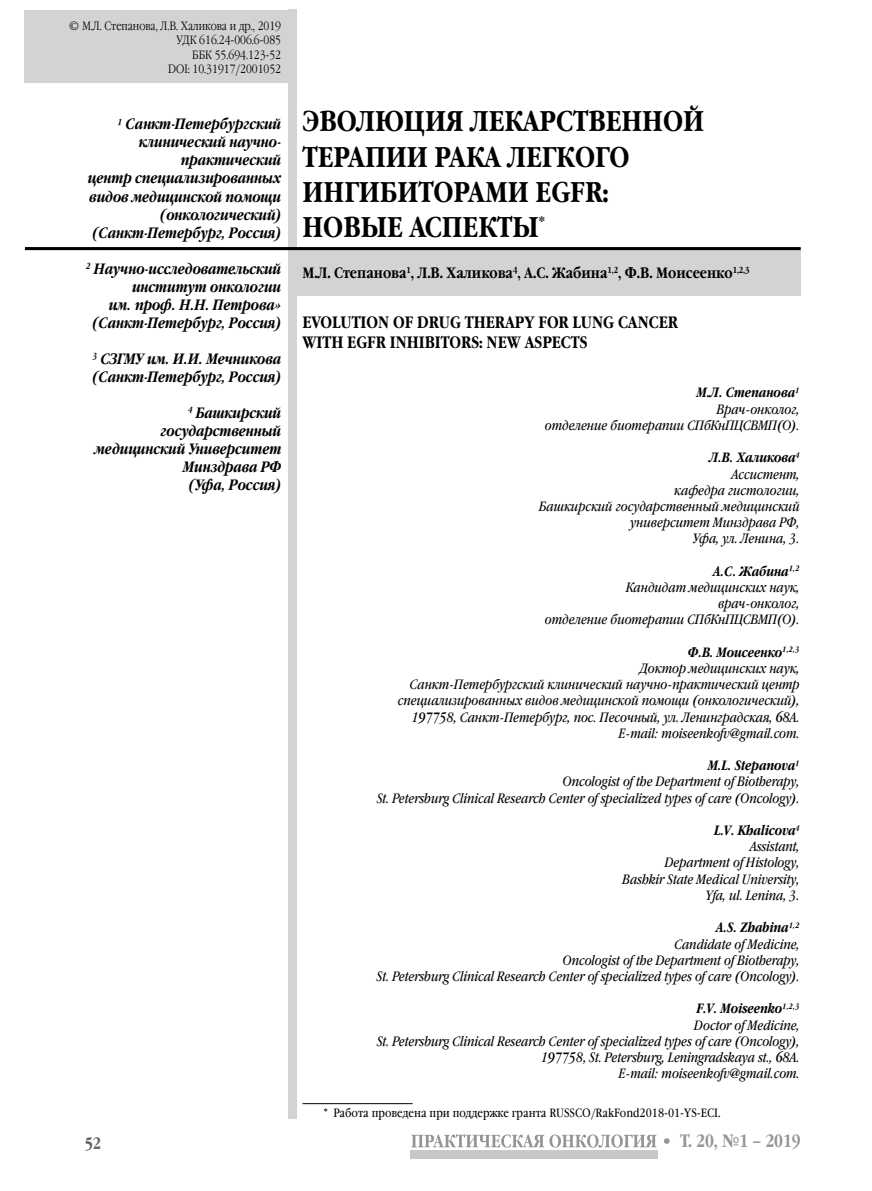
<style>
.page{position:relative;width:872px;height:1191px;background:#fff}
.page>*{position:absolute;margin:0;border:0;box-sizing:border-box;transform-origin:0 0}
.t1{font:700 28.5px/35.2px "Garamond Narrow C";color:#000}
.t2{font:700 17.85px "Garamond Narrow C";color:#939598}
.t3{font:700 16.5px/19.8px "Garamond Narrow C";color:#000}
.t4{font:700 16.5px "Garamond Narrow C";color:#636466}
.t5{font:italic 700 15px/18px "Garamond Narrow C";color:#000;text-align:right}
.t6{font:700 15px "Garamond Narrow C";color:#000}
.t7{font:italic 13.5px/16.2px "Garamond Book Narrow C";color:#000;text-align:right}
.t8{font:italic 700 13.5px "Garamond Narrow C";color:#000}
.t9{font:300 12px/14.4px "Garamond Narrow C";color:#000;text-align:right}
.t10{font:12px "Garamond Book Narrow C";color:#000}
</style>
<div class="page">
<div style="left:288px;top:10px;width:9px;height:1108px;background:#d1d3d4"></div>
<div style="left:24px;top:10px;width:270px;height:72px;background:#d1d3d4"></div>
<div style="left:296px;top:248px;width:504px;height:48px;background:#d1d3d4"></div>
<hr style="left:25px;top:247px;width:775px;height:3px;background:#000">
<div style="left:411px;top:1150px;width:247px;height:8px;background:#c7c8ca"></div>
<svg style="left:411px;top:1134px;width:258px;height:13px"></svg>
<hr style="left:302px;top:1103px;width:110px;height:1px;background:#000">
<p class="t9" style="left:69px;top:19px;width:213px">© М.Л. Степанова, Л.В. Халикова и др., 2019<br>УДК 616.24-006.6-085<br>ББК 55.694.123-52<br>DOI: 10.31917/2001052</p>
<p class="t5" style="left:88px;top:116px;width:195px"><sup>1</sup> Санкт-Петербургский клинический научно&shy;практический<br>центр специализированных видов медицинской помощи (онкологический) (Санкт-Петербург, Россия)</p>
<p class="t5" style="left:86px;top:260px;width:197px"><sup>2</sup> Научно-исследовательский институт онкологии<br>им. проф. Н.Н. Петрова» (Санкт-Петербург, Россия)</p>
<p class="t5" style="left:92px;top:350px;width:190px;text-align:left"><sup>3</sup> СЗГМУ им. И.И. Мечникова (Санкт-Петербург, Россия)</p>
<p class="t5" style="left:95px;top:404px;width:188px"><sup>4</sup> Башкирский государственный медицинский Университет<br>Минздрава РФ<br>(Уфа, Россия)</p>
<h1 class="t1" style="left:302px;top:105px;width:403px">ЭВОЛЮЦИЯ ЛЕКАРСТВЕННОЙ<br>ТЕРАПИИ РАКА ЛЕГКОГО<br>ИНГИБИТОРАМИ EGFR:<br>НОВЫЕ АСПЕКТЫ<sup>*</sup></h1>
<p class="t6" style="left:302px;top:264px;width:448px">М.Л. Степанова<sup>1</sup>, Л.В. Халикова<sup>4</sup>, А.С. Жабина<sup>1,2</sup>, Ф.В. Моисеенко<sup>1,2,3</sup></p>
<p class="t3" style="left:302px;top:312px;width:377px">EVOLUTION OF DRUG THERAPY FOR LUNG CANCER<br>WITH EGFR INHIBITORS: NEW ASPECTS</p>
<p class="t8" style="left:696px;top:385px;width:104px">М.Л. Степанова<sup>1</sup></p>
<p class="t7" style="left:545px;top:401px;width:256px">Врач-онколог,<br>отделение биотерапии СПбКнПЦСВМП(О).</p>
<p class="t8" style="left:710px;top:450px;width:91px">Л.В. Халикова<sup>4</sup></p>
<p class="t7" style="left:539px;top:466px;width:262px">Ассистент,<br>кафедра гистологии,<br>Башкирский государственный медицинский университет Минздрава РФ,<br>Уфа, ул. Ленина, 3.</p>
<p class="t8" style="left:713px;top:563px;width:87px">А.С. Жабина<sup>1,2</sup></p>
<p class="t7" style="left:545px;top:580px;width:256px">Кандидат медицинских наук, врач-онколог,<br>отделение биотерапии СПбКнПЦСВМП(О).</p>
<p class="t8" style="left:688px;top:644px;width:113px">Ф.В. Моисеенко<sup>1,2,3</sup></p>
<p class="t7" style="left:398px;top:661px;width:403px">Доктор медицинских наук,<br>Санкт-Петербургский клинический научно-практический центр специализированных видов медицинской помощи (онкологический), 197758, Санкт-Петербург, пос. Песочный, ул. Ленинградская, 68А.<br>E-mail: moiseenkofv@gmail.com.</p>
<p class="t8" style="left:708px;top:758px;width:93px">M.L. Stepanova<sup>1</sup></p>
<p class="t7" style="left:377px;top:774px;width:424px">Oncologist of the Department of Biotherapy,<br>St. Petersburg Clinical Research Center of specialized types of care (Oncology).</p>
<p class="t8" style="left:714px;top:822px;width:87px">L.V. Khalicova<sup>4</sup></p>
<p class="t7" style="left:622px;top:839px;width:179px">Assistant,<br>Department of Histology,<br>Bashkir State Medical University,<br>Yfa, ul. Lenina, 3.</p>
<p class="t8" style="left:716px;top:920px;width:85px">A.S. Zhabina<sup>1,2</sup></p>
<p class="t7" style="left:377px;top:936px;width:424px">Candidate of Medicine,<br>Oncologist of the Department of Biotherapy,<br>St. Petersburg Clinical Research Center of specialized types of care (Oncology).</p>
<p class="t8" style="left:697px;top:1001px;width:104px">F.V. Moiseenko<sup>1,2,3</sup></p>
<p class="t7" style="left:377px;top:1017px;width:424px">Doctor of Medicine,<br>St. Petersburg Clinical Research Center of specialized types of care (Oncology), 197758, St. Petersburg, Leningradskaya st., 68A.<br>E-mail: moiseenkofv@gmail.com.</p>
<p class="t10" style="left:324px;top:1106px;width:398px">* Работа проведена при поддержке гранта RUSSCO/RakFond2018-01-YS-ECI.</p>
<p class="t4" style="left:85px;top:1133px;width:18px">52</p>
<h2 class="t2" style="left:680px;top:1131px;width:122px">Т. 20, №1 – 2019</h2>
</div>
